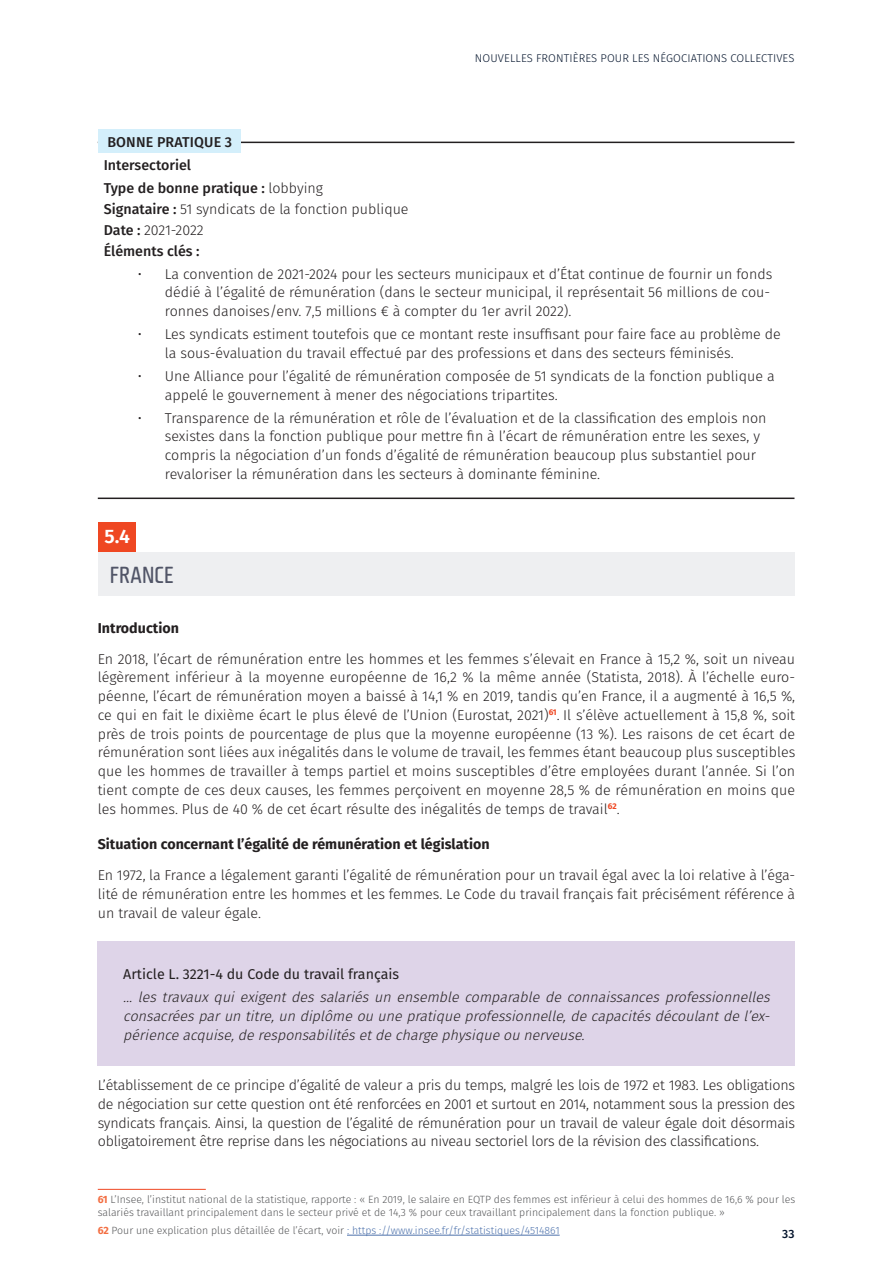
<style>
.page{position:relative;width:893px;height:1263px;background:#fff}
.page>*{position:absolute;margin:0;border:0;box-sizing:border-box;transform-origin:0 0}
.titles_blocks{font:22.5px "Fishmonger CR";color:#515567}
.copy{font:600 19.5px "Fira Sans";color:#fff}
.t1{font:300 14.25px/18.8px "Fira Sans";color:#231f20}
.t2{font:italic 300 14.25px/18.8px "Fira Sans";color:#231f20;text-align:justify}
.t3{font:500 14.25px "Fira Sans";color:#231f20}
.t4{font:700 14.25px "Fira Sans";color:#231f20}
.t5{font:14.25px "Fira Sans";color:#231f20}
.t6{font:500 12px "Fira Sans";color:#05152d}
.copy-2{font:300 11.25px "Fira Sans";letter-spacing:.01em;color:#05152d}
.footnotes{font:300 10.5px/13.5px "Fira Sans";color:#57585a}
.s1{font-weight:300}
.s2{font-weight:500}
.s3{font-weight:700;color:#f36e42}
.s4{color:#4d72ac}
</style>
<div class="page">
<hr style="left:98px;top:142px;width:696px;height:1px;background:#231f20">
<div style="left:98px;top:129px;width:142px;height:23px;background:#d4effb"></div>
<div style="left:98px;top:552px;width:697px;height:44px;background:#eeeff1"></div>
<div style="left:98px;top:522px;width:38px;height:30px;background:#ef4722"></div>
<div style="left:98px;top:940px;width:697px;height:125px;background:#ded4e8"></div>
<hr style="left:98px;top:1189px;width:108px;height:1px;background:#ef4722">
<hr style="left:347px;top:1235px;width:213px;height:1px;background:#4d72ac">
<hr style="left:98px;top:497px;width:696px;height:2px;background:#231f20">
<p class="copy-2" style="left:475px;top:50px;width:321px">NOUVELLES FRONTIÈRES POUR LES NÉGOCIATIONS COLLECTIVES</p>
<p class="t3" style="left:107px;top:130px;width:126px">BONNE PRATIQUE 3</p>
<p class="t3" style="left:104px;top:153px;width:89px">Intersectoriel</p>
<p class="t3" style="left:104px;top:176px;width:221px">Type de bonne pratique : <span class="s1">lobbying</span></p>
<p class="t1" style="left:104px;top:199px;width:306px"><span class="s2">Signataire :</span> 51 syndicats de la fonction publique</p>
<p class="t1" style="left:104px;top:220px;width:101px"><span class="s2">Date :</span> 2021-2022</p>
<p class="t3" style="left:104px;top:239px;width:97px">Éléments clés :</p>
<p class="t1" style="left:165px;top:264px;width:609px;text-indent:-27px">• La convention de 2021-2024 pour les secteurs municipaux et d’État continue de fournir un fonds dédié à l’égalité de rémunération (dans le secteur municipal, il représentait 56 millions de cou&shy;ronnes danoises/env. 7,5 millions € à compter du 1er avril 2022).</p>
<p class="t1" style="left:165px;top:325px;width:617px;text-indent:-27px">• Les syndicats estiment toutefois que ce montant reste insuffisant pour faire face au problème de la sous-évaluation du travail effectué par des professions et dans des secteurs féminisés.</p>
<p class="t1" style="left:165px;top:366px;width:611px;text-indent:-27px">• Une Alliance pour l’égalité de rémunération composée de 51 syndicats de la fonction publique a appelé le gouvernement à mener des négociations tripartites.</p>
<p class="t1" style="left:165px;top:408px;width:603px;text-indent:-27px">• Transparence de la rémunération et rôle de l’évaluation et de la classification des emplois non sexistes dans la fonction publique pour mettre fin à l’écart de rémunération entre les sexes, y compris la négociation d’un fonds d’égalité de rémunération beaucoup plus substantiel pour revaloriser la rémunération dans les secteurs à dominante féminine.</p>
<p class="copy" style="left:105px;top:520px;width:27px">5.4</p>
<p class="titles_blocks" style="left:110px;top:562px;width:65px">FRANCE</p>
<p class="t4" style="left:98px;top:616px;width:83px">Introduction</p>
<p class="t1" style="left:98px;top:649px;width:699px;text-align:justify">En 2018, l’écart de rémunération entre les hommes et les femmes s’élevait en France à 15,2 %, soit un niveau légèrement inférieur à la moyenne européenne de 16,2 % la même année (Statista, 2018). À l’échelle euro&shy;péenne, l’écart de rémunération moyen a baissé à 14,1 % en 2019, tandis qu’en France, il a augmenté à 16,5 %, ce qui en fait le dixième écart le plus élevé de l’Union (Eurostat, 2021)<sup>61</sup>. Il s’élève actuellement à 15,8 %, soit près de trois points de pourcentage de plus que la moyenne européenne (13 %). Les raisons de cet écart de rémunération sont liées aux inégalités dans le volume de travail, les femmes étant beaucoup plus susceptibles que les hommes de travailler à temps partiel et moins susceptibles d’être employées durant l’année. Si l’on tient compte de ces deux causes, les femmes perçoivent en moyenne 28,5 % de rémunération en moins que les hommes. Plus de 40 % de cet écart résulte des inégalités de temps de travail<sup>62</sup>.</p>
<p class="t4" style="left:98px;top:832px;width:393px">Situation concernant l’égalité de rémunération et législation</p>
<p class="t1" style="left:98px;top:866px;width:699px;text-align:justify">En 1972, la France a légalement garanti l’égalité de rémunération pour un travail égal avec la loi relative à l’éga&shy;lité de rémunération entre les hommes et les femmes. Le Code du travail français fait précisément référence à un travail de valeur égale.</p>
<p class="t5" style="left:123px;top:964px;width:277px">Article L. 3221-4 du Code du travail français</p>
<p class="t2" style="left:123px;top:988px;width:652px">… les travaux qui exigent des salariés un ensemble comparable de connaissances professionnelles consacréesparun titre,un diplômeou unepratiqueprofessionnelle,decapacitésdécoulantdel’ex&shy;périenceacquise,deresponsabilitésetdechargephysiqueou nerveuse.</p>
<p class="t1" style="left:98px;top:1076px;width:699px;text-align:justify">L’établissement de ce principe d’égalité de valeur a pris du temps, malgré les lois de 1972 et 1983. Les obligations de négociation sur cette question ont été renforcées en 2001 et surtout en 2014, notamment sous la pression des syndicats français. Ainsi, la question de l’égalité de rémunération pour un travail de valeur égale doit désormais obligatoirement être reprise dans les négociations au niveau sectoriel lors de la révision des classifications.</p>
<p class="footnotes" style="left:98px;top:1192px;width:699px"><span class="s3">61</span> L’Insee, l’institut national de la statistique, rapporte : « En 2019, le salaire en EQTP des femmes est inférieur à celui des hommes de 16,6 % pour les salariés travaillant principalement dans le secteur privé et de 14,3 % pour ceux travaillant principalement dans la fonction publique. »</p>
<p class="footnotes" style="left:98px;top:1223px;width:463px"><span class="s3">62</span> Pour une explication plus détaillée de l’écart, voir <span class="s4">: https ://www.insee.fr/fr/statistiques/4514861</span></p>
<p class="t6" style="left:782px;top:1224px;width:14px">33</p>
</div>
